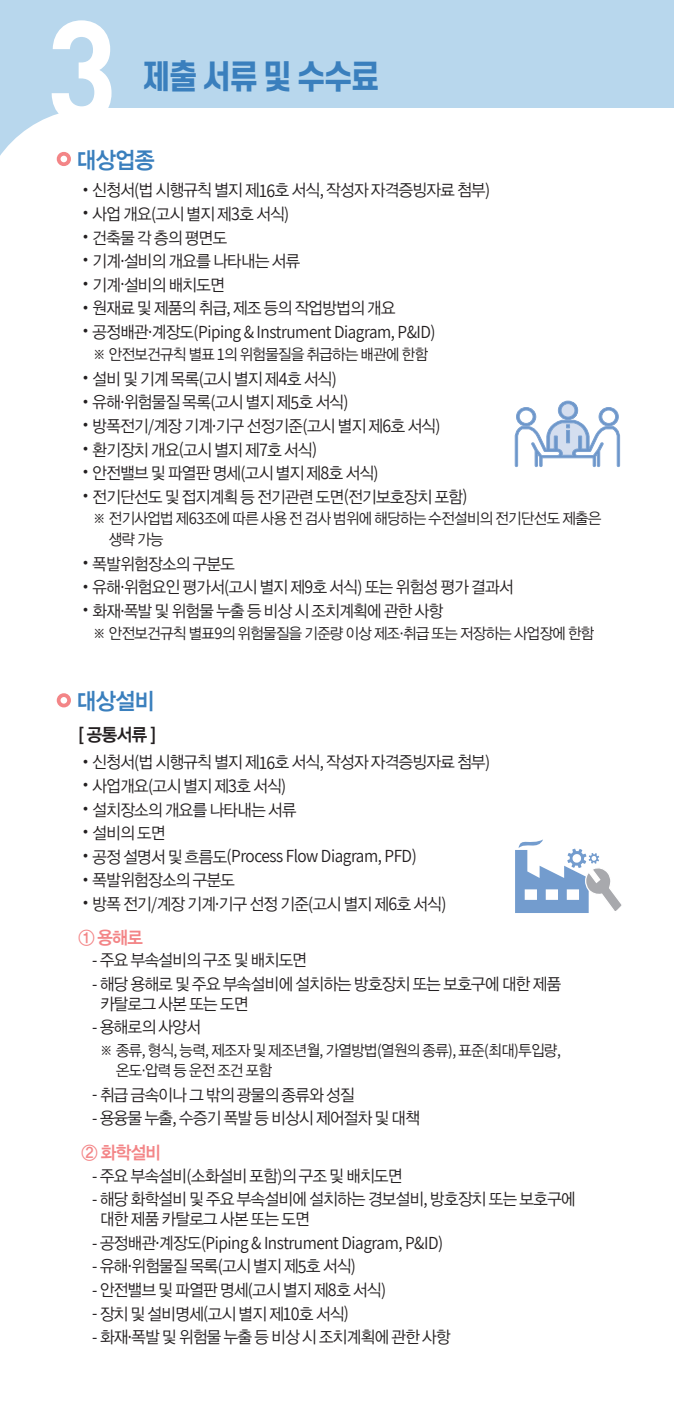
<style>
.page{position:relative;width:674px;height:1418px;background:#fff}
.page>*{position:absolute;margin:0;border:0;box-sizing:border-box;transform-origin:0 0}
.t1{font:700 141.75px "DIN Pro";color:#fff;scale:.93 1}
.t2{font:800 32.5px "S Core Dream 7";letter-spacing:-.07em;color:#3a7fbd;scale:.93 1}
.t3{font:23.25px "YDIYGO340";letter-spacing:-.02em;color:#3a7fbd;scale:.93 1}
.t4{font:18.5px "Assistant";letter-spacing:-.025em;color:#231f20;scale:.93 1}
.t5{font:18px "YDIYGO340";letter-spacing:-.03em;color:#f38587;scale:.93 1}
.t6{font:18px "YDIYGO340";color:#231f20;scale:.93 1}
.t7{font:16.75px/20px "YDIYGO320";letter-spacing:-.03em;color:#231f20;scale:.93 1}
.t8{font:15.5px/20.5px "YDIYGO320";letter-spacing:-.03em;color:#231f20;scale:.93 1}
.s1{font-family:"S Core Dream 1";font-weight:100;font-size:16.25px}
.s2{font-family:"Assistant";font-size:18.5px}
.s3{font-family:"Assistant";font-size:19.25px}
.s4{font-family:"YDIYGO320";font-size:16.75px}
.s5{font-family:"Assistant";font-size:17.75px}
.s6{font-family:"Assistant";font-size:17px}
.s7{font-family:"Assistant";font-weight:700;font-size:19.75px}
.s8{font-size:17.5px}
</style>
<div class="page">
<hr style="left:673px;top:0;width:1px;height:194px;background:#b8d7ed">
<div style="left:0;top:0;width:673px;height:213px;background:#b8d7ed"></div>
<div style="left:103px;top:108px;width:570px;height:154px;background:#fff"></div>
<svg style="left:0;top:108px;width:103px;height:105px;background:#f5f9fc"></svg>
<div style="left:57px;top:152px;width:14px;height:14px;border:4px solid #f38587;border-radius:50%"></div>
<div style="left:57px;top:693px;width:14px;height:14px;border:4px solid #f38587;border-radius:50%"></div>
<svg style="left:515px;top:839px;width:107px;height:74px"></svg>
<svg style="left:514px;top:401px;width:105px;height:66px"></svg>
<p class="t1" style="left:46px;top:-26px;width:79px">3</p>
<p class="t2" style="left:142px;top:53px;width:257px">제출 서류 및 수수료</p>
<p class="t3" style="left:76px;top:146px;width:86px">대상업종</p>
<p class="t7" style="left:78px;top:181px;width:444px"><span class="s1">•</span>신청서<span class="s2">(</span>법 시행규칙 별지 제<span class="s3">16</span>호 서식<span class="s2">,</span> 작성자 자격증빙자료 첨부<span class="s2">)</span></p>
<p class="t7" style="left:78px;top:204px;width:228px"><span class="s1">•</span>사업 개요<span class="s2">(</span>고시 별지 제<span class="s3">3</span>호 서식<span class="s2">)</span></p>
<p class="t7" style="left:78px;top:228px;width:162px"><span class="s1">•</span>건축물 각 층의 평면도</p>
<p class="t7" style="left:78px;top:251px;width:240px"><span class="s1">•</span>기계<span class="s2">·</span>설비의 개요를 나타내는 서류</p>
<p class="t7" style="left:78px;top:275px;width:159px"><span class="s1">•</span>기계<span class="s2">·</span>설비의 배치도면</p>
<p class="t7" style="left:78px;top:298px;width:342px"><span class="s1">•</span>원재료 및 제품의 취급<span class="s2">,</span> 제조 등의 작업방법의 개요</p>
<p class="t4" style="left:78px;top:319px;width:386px"><span class="s1">•</span><span class="s4">공정배관</span>·<span class="s4">계장도</span>(Piping &amp; Instrument Diagram, P&amp;ID)</p>
<p class="t8" style="left:92px;top:344px;width:362px">※ 안전보건규칙 별표 <span class="s5">1</span>의 위험물질을 취급하는 배관에 한함</p>
<p class="t7" style="left:78px;top:369px;width:280px"><span class="s1">•</span>설비 및 기계 목록<span class="s2">(</span>고시 별지 제<span class="s3">4</span>호 서식<span class="s2">)</span></p>
<p class="t7" style="left:78px;top:392px;width:292px"><span class="s1">•</span>유해<span class="s2">·</span>위험물질 목록<span class="s2">(</span>고시 별지 제<span class="s3">5</span>호 서식<span class="s2">)</span></p>
<p class="t7" style="left:78px;top:416px;width:391px"><span class="s1">•</span>방폭전기<span class="s2">/</span>계장 기계<span class="s2">·</span>기구 선정기준<span class="s2">(</span>고시 별지 제<span class="s3">6</span>호 서식<span class="s2">)</span></p>
<p class="t7" style="left:78px;top:440px;width:258px"><span class="s1">•</span>환기장치 개요<span class="s2">(</span>고시 별지 제<span class="s3">7</span>호 서식<span class="s2">)</span></p>
<p class="t7" style="left:78px;top:463px;width:324px"><span class="s1">•</span>안전밸브 및 파열판 명세<span class="s2">(</span>고시 별지 제<span class="s3">8</span>호 서식<span class="s2">)</span></p>
<p class="t7" style="left:78px;top:487px;width:420px"><span class="s1">•</span>전기단선도 및 접지계획 등 전기관련 도면<span class="s2">(</span>전기보호장치 포함<span class="s2">)</span></p>
<p class="t8" style="left:109px;top:508px;width:530px;text-indent:-17px">※ 전기사업법 제<span class="s5">63</span>조에 따른 사용 전 검사 범위에 해당하는 수전설비의 전기단선도 제출은 생략 가능</p>
<p class="t7" style="left:78px;top:554px;width:170px"><span class="s1">•</span>폭발위험장소의 구분도</p>
<p class="t7" style="left:78px;top:577px;width:469px"><span class="s1">•</span>유해<span class="s2">·</span>위험요인 평가서<span class="s2">(</span>고시 별지 제<span class="s3">9</span>호 서식<span class="s2">)</span> 또는 위험성 평가 결과서</p>
<p class="t7" style="left:78px;top:601px;width:394px"><span class="s1">•</span>화재<span class="s2">·</span>폭발 및 위험물 누출 등 비상 시 조치계획에 관한 사항</p>
<p class="t8" style="left:92px;top:623px;width:541px">※ 안전보건규칙 별표<span class="s5">9</span>의 위험물질을 기준량 이상 제조<span class="s6">·</span>취급 또는 저장하는 사업장에 한함</p>
<p class="t3" style="left:76px;top:687px;width:86px">대상설비</p>
<p class="t6" style="left:78px;top:724px;width:86px"><span class="s7">[</span> 공통서류 <span class="s7">]</span></p>
<p class="t7" style="left:78px;top:752px;width:444px"><span class="s1">•</span>신청서<span class="s2">(</span>법 시행규칙 별지 제<span class="s3">16</span>호 서식<span class="s2">,</span> 작성자 자격증빙자료 첨부<span class="s2">)</span></p>
<p class="t7" style="left:78px;top:776px;width:225px"><span class="s1">•</span>사업개요<span class="s2">(</span>고시 별지 제<span class="s3">3</span>호 서식<span class="s2">)</span></p>
<p class="t7" style="left:78px;top:799px;width:236px"><span class="s1">•</span>설치장소의 개요를 나타내는 서류</p>
<p class="t7" style="left:78px;top:823px;width:95px"><span class="s1">•</span>설비의 도면</p>
<p class="t4" style="left:78px;top:843px;width:365px"><span class="s1">•</span><span class="s4">공정 설명서 및 흐름도</span>(Process Flow Diagram, PFD)</p>
<p class="t7" style="left:78px;top:870px;width:170px"><span class="s1">•</span>폭발위험장소의 구분도</p>
<p class="t7" style="left:78px;top:894px;width:397px"><span class="s1">•</span>방폭 전기<span class="s2">/</span>계장 기계<span class="s2">·</span>기구 선정 기준<span class="s2">(</span>고시 별지 제<span class="s3">6</span>호 서식<span class="s2">)</span></p>
<p class="t5" style="left:78px;top:926px;width:71px"><span class="s8">①</span> 용해로</p>
<p class="t7" style="left:92px;top:950px;width:232px"><span class="s2">-</span> 주요 부속설비의 구조 및 배치도면</p>
<p class="t7" style="left:100px;top:974px;width:497px;text-indent:-8px"><span class="s2">-</span> 해당 용해로 및 주요 부속설비에 설치하는 방호장치 또는 보호구에 대한 제품 카탈로그 사본 또는 도면</p>
<p class="t7" style="left:92px;top:1017px;width:118px"><span class="s2">-</span> 용해로의 사양서</p>
<p class="t8" style="left:116px;top:1040px;width:479px;text-indent:-17px">※ 종류<span class="s6">,</span> 형식<span class="s6">,</span> 능력<span class="s6">,</span> 제조자 및 제조년월<span class="s6">,</span> 가열방법<span class="s6">(</span>열원의 종류<span class="s6">),</span> 표준<span class="s6">(</span>최대<span class="s6">)</span>투입량<span class="s6">, </span>온도<span class="s6">·</span>압력 등 운전 조건 포함</p>
<p class="t7" style="left:92px;top:1084px;width:283px"><span class="s2">-</span> 취급 금속이나 그 밖의 광물의 종류와 성질</p>
<p class="t7" style="left:92px;top:1108px;width:353px"><span class="s2">-</span> 용융물 누출<span class="s2">,</span> 수증기 폭발 등 비상시 제어절차 및 대책</p>
<p class="t5" style="left:81px;top:1142px;width:87px"><span class="s8">②</span> 화학설비</p>
<p class="t7" style="left:92px;top:1165px;width:335px"><span class="s2">-</span> 주요 부속설비<span class="s2">(</span>소화설비 포함<span class="s2">)</span>의 구조 및 배치도면</p>
<p class="t7" style="left:100px;top:1189px;width:512px;text-indent:-8px"><span class="s2">-</span> 해당 화학설비 및 주요 부속설비에 설치하는 경보설비<span class="s2">,</span> 방호장치 또는 보호구에 대한 제품 카탈로그 사본 또는 도면</p>
<p class="t4" style="left:92px;top:1229px;width:378px">- <span class="s4">공정배관</span>·<span class="s4">계장도</span>(Piping &amp; Instrument Diagram, P&amp;ID)</p>
<p class="t7" style="left:92px;top:1256px;width:285px"><span class="s2">-</span> 유해<span class="s2">·</span>위험물질 목록<span class="s2">(</span>고시 별지 제<span class="s3">5</span>호 서식<span class="s2">)</span></p>
<p class="t7" style="left:92px;top:1280px;width:317px"><span class="s2">-</span> 안전밸브 및 파열판 명세<span class="s2">(</span>고시 별지 제<span class="s3">8</span>호 서식<span class="s2">)</span></p>
<p class="t7" style="left:92px;top:1303px;width:277px"><span class="s2">-</span> 장치 및 설비명세<span class="s2">(</span>고시 별지 제<span class="s3">10</span>호 서식<span class="s2">)</span></p>
<p class="t7" style="left:92px;top:1327px;width:386px"><span class="s2">-</span> 화재<span class="s2">·</span>폭발 및 위험물 누출 등 비상 시 조치계획에 관한 사항</p>
</div>
